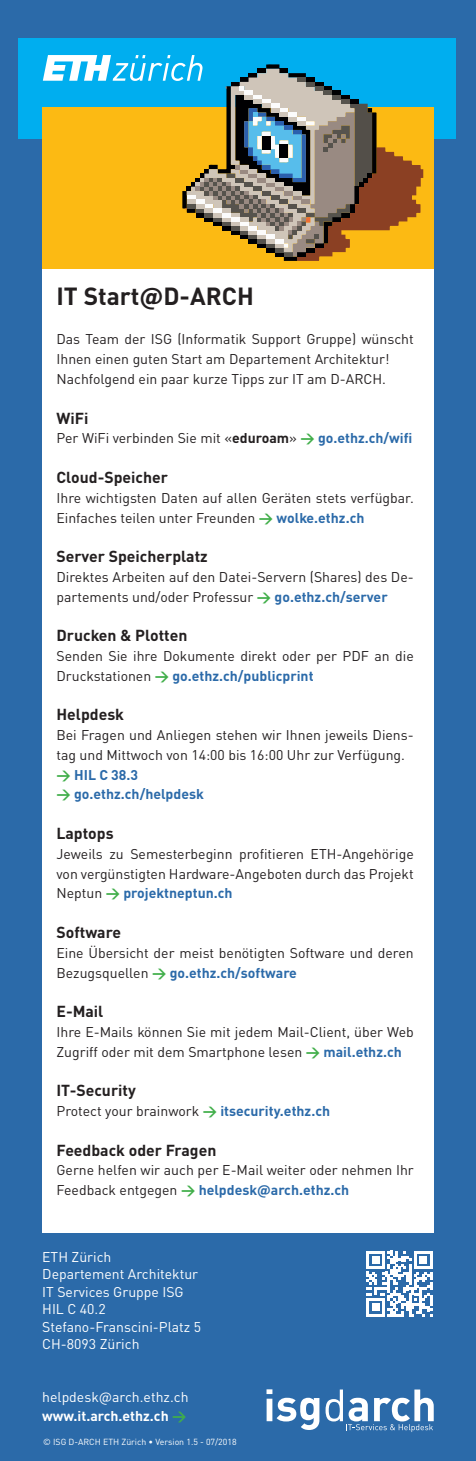
<style>
.page{position:relative;width:476px;height:1461px;background:#fff}
.page>*{position:absolute;margin:0;border:0;box-sizing:border-box;transform-origin:0 0}
.t1{font:700 24.5px "DIN Pro";color:#231f20}
.t2{font:700 15.75px "DIN Pro";color:#231f20}
.t3{font:14px/19.8px "DIN Pro";color:#231f20}
.t4{font:14px "DIN Pro";color:#fff}
.t5{font:700 14px "DIN Pro";color:#2b6aa9}
.t6{font:700 14px "DIN Pro";color:#fff}
.t7{font:8.75px "DIN Pro";color:#fff}
.s1{font-weight:700}
.s2{font-weight:700;color:#40ae49}
.s3{font-weight:700;color:#2b6aa9}
.s4{color:#40ae49}
</style>
<div class="page">
<div style="left:0;top:0;width:475px;height:1460px;background:#2b6aa9"></div>
<div style="left:19px;top:38px;width:436px;height:101px;background:#00aeef"></div>
<div style="left:43px;top:108px;width:390px;height:1125px;background:#fff"></div>
<svg style="left:266px;top:1389px;width:53px;height:40px"></svg>
<svg style="left:325px;top:1389px;width:108px;height:43px"></svg>
<div style="left:43px;top:108px;width:390px;height:160px;background:#fcba13"></div>
<svg style="left:366px;top:1250px;width:66px;height:66px"></svg>
<svg style="left:43px;top:55px;width:379px;height:206px"></svg>
<div style="left:279px;top:145px;width:9px;height:13px;background:#000002"></div>
<div style="left:261px;top:136px;width:9px;height:13px;background:#000002"></div>
<p class="t1" style="left:56px;top:276px;width:198px">IT Start@D-ARCH</p>
<p class="t3" style="left:56px;top:328px;width:358px">Das Team der ISG (Informatik Support Gruppe) wünscht<br>Ihnen einen guten Start am Departement Architektur!</p>
<p class="t3" style="left:56px;top:368px;width:330px">Nachfolgend ein paar kurze Tipps zur IT am D-ARCH.</p>
<p class="t2" style="left:56px;top:405px;width:33px">WiFi</p>
<p class="t3" style="left:56px;top:427px;width:357px">Per WiFi verbinden Sie mit «<span class="s1">eduroam</span>» <span class="s2">→</span> <span class="s3">go.ethz.ch/wifi</span></p>
<p class="t2" style="left:56px;top:464px;width:113px">Cloud-Speicher</p>
<p class="t3" style="left:56px;top:486px;width:358px">Ihre wichtigsten Daten auf allen Geräten stets verfügbar.<br>Einfaches teilen unter Freunden <span class="s2">→</span> <span class="s3">wolke.ethz.ch</span></p>
<p class="t2" style="left:56px;top:543px;width:153px">Server Speicherplatz</p>
<p class="t3" style="left:56px;top:565px;width:358px">Direktes Arbeiten auf den Datei-Servern (Shares) des De&shy;partements und/oder Professur <span class="s2">→</span> <span class="s3">go.ethz.ch/server</span></p>
<p class="t2" style="left:56px;top:622px;width:132px">Drucken &amp; Plotten</p>
<p class="t3" style="left:56px;top:644px;width:358px">Senden Sie ihre Dokumente direkt oder per PDF an die<br>Druckstationen <span class="s2">→</span> <span class="s3">go.ethz.ch/publicprint</span></p>
<p class="t2" style="left:56px;top:701px;width:69px">Helpdesk</p>
<p class="t3" style="left:56px;top:724px;width:358px">Bei Fragen und Anliegen stehen wir Ihnen jeweils Diens&shy;tag und Mittwoch von 14:00 bis 16:00 Uhr zur Verfügung.</p>
<p class="t5" style="left:56px;top:763px;width:83px"><span class="s4">→</span> HIL C 38.3</p>
<p class="t5" style="left:56px;top:782px;width:149px"><span class="s4">→</span> go.ethz.ch/helpdesk</p>
<p class="t2" style="left:56px;top:820px;width:59px">Laptops</p>
<p class="t3" style="left:56px;top:842px;width:358px;text-align:justify">Jeweils zu Semesterbeginn profitieren ETH-Angehörige von vergünstigten Hardware-Angeboten durch das Projekt Neptun <span class="s2">→</span> <span class="s3">projektneptun.ch</span></p>
<p class="t2" style="left:56px;top:919px;width:66px">Software</p>
<p class="t3" style="left:56px;top:941px;width:358px">Eine Übersicht der meist benötigten Software und deren<br>Bezugsquellen <span class="s2">→</span> <span class="s3">go.ethz.ch/software</span></p>
<p class="t2" style="left:56px;top:998px;width:48px">E-Mail</p>
<p class="t3" style="left:56px;top:1020px;width:358px">Ihre E-Mails können Sie mit jedem Mail-Client, über Web<br>Zugriff oder mit dem Smartphone lesen <span class="s2">→</span> <span class="s3">mail.ethz.ch</span></p>
<p class="t2" style="left:56px;top:1077px;width:81px">IT-Security</p>
<p class="t3" style="left:56px;top:1099px;width:275px">Protect your brainwork <span class="s2">→</span> <span class="s3">itsecurity.ethz.ch</span></p>
<p class="t2" style="left:56px;top:1136px;width:161px">Feedback oder Fragen</p>
<p class="t3" style="left:56px;top:1159px;width:358px">Gerne helfen wir auch per E-Mail weiter oder nehmen Ihr<br>Feedback entgegen <span class="s2">→</span> <span class="s3">helpdesk@arch.ethz.ch</span></p>
<p class="t4" style="left:42px;top:1245px;width:71px">ETH Zürich</p>
<p class="t4" style="left:42px;top:1263px;width:157px">Departement Architektur</p>
<p class="t4" style="left:42px;top:1280px;width:143px">IT Services Gruppe ISG</p>
<p class="t4" style="left:42px;top:1298px;width:65px">HIL C 40.2</p>
<p class="t4" style="left:42px;top:1315px;width:160px">Stefano-Franscini-Platz 5</p>
<p class="t4" style="left:42px;top:1333px;width:99px">CH-8093 Zürich</p>
<p class="t4" style="left:42px;top:1385px;width:148px">helpdesk@arch.ethz.ch</p>
<p class="t6" style="left:42px;top:1404px;width:145px">www.it.arch.ethz.ch <span class="s4">→</span></p>
<p class="t7" style="left:43px;top:1435px;width:195px">© ISG D-ARCH ETH Zürich • Version 1.5 - 07/2018</p>
</div>
